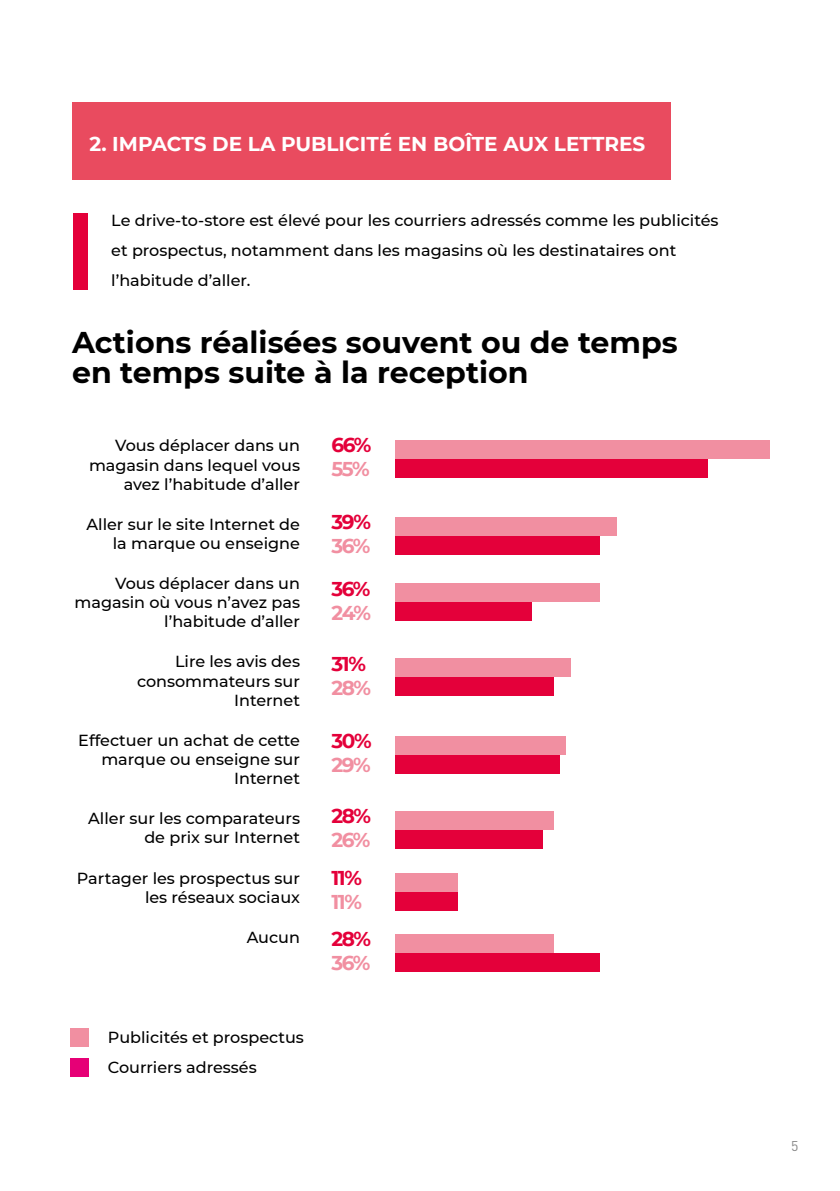
<style>
.page{position:relative;width:840px;height:1191px;background:#fff}
.page>*{position:absolute;margin:0;border:0;box-sizing:border-box;transform-origin:0 0}
.t1{font:700 30px/30px "Montserrat";color:#000}
.t2{font:700 20px "Montserrat";color:#fff}
.t3{font:700 20px "Montserrat";letter-spacing:-.07em;color:#e4003a}
.t4{font:700 20px "Montserrat";letter-spacing:-.07em;color:#f18fa1}
.t5{font:500 16px/19.2px "Montserrat";color:#000;text-align:right}
.t6{font:14px "DIN";color:#878787}
</style>
<div class="page">
<div style="left:395px;top:440px;width:374px;height:19px;background:#f18fa1"></div>
<div style="left:395px;top:517px;width:221px;height:19px;background:#f18fa1"></div>
<div style="left:395px;top:583px;width:204px;height:19px;background:#f18fa1"></div>
<div style="left:395px;top:658px;width:175px;height:19px;background:#f18fa1"></div>
<div style="left:395px;top:736px;width:170px;height:19px;background:#f18fa1"></div>
<div style="left:395px;top:811px;width:158px;height:18px;background:#f18fa1"></div>
<div style="left:395px;top:873px;width:62px;height:18px;background:#f18fa1"></div>
<div style="left:395px;top:934px;width:158px;height:18px;background:#f18fa1"></div>
<div style="left:395px;top:459px;width:311px;height:18px;background:#e4003a"></div>
<div style="left:395px;top:536px;width:204px;height:18px;background:#e4003a"></div>
<div style="left:395px;top:602px;width:136px;height:18px;background:#e4003a"></div>
<div style="left:395px;top:677px;width:158px;height:18px;background:#e4003a"></div>
<div style="left:395px;top:755px;width:164px;height:18px;background:#e4003a"></div>
<div style="left:395px;top:829px;width:147px;height:19px;background:#e4003a"></div>
<div style="left:395px;top:891px;width:62px;height:19px;background:#e4003a"></div>
<div style="left:395px;top:952px;width:204px;height:19px;background:#e4003a"></div>
<div style="left:71px;top:1028px;width:18px;height:18px;background:#f18fa1"></div>
<div style="left:71px;top:1058px;width:18px;height:18px;background:#e60076"></div>
<div style="left:72px;top:102px;width:598px;height:78px;background:#e94b5f"></div>
<div style="left:73px;top:213px;width:15px;height:77px;background:#e4003a"></div>
<p class="t2" style="left:89px;top:129px;width:557px">2. IMPACTS DE LA PUBLICITÉ EN BOÎTE AUX LETTRES</p>
<p class="t5" style="left:111px;top:204px;width:608px;line-height:30px;text-align:left">Le drive-to-store est élevé pour les courriers adressés comme les publicités et prospectus, notamment dans les magasins où les destinataires ont l’habitude d’aller.</p>
<h1 class="t1" style="left:72px;top:326px;width:606px">Actions réalisées souvent ou de temps en temps suite à la reception</h1>
<p class="t5" style="left:89px;top:435px;width:212px">Vous déplacer dans un magasin dans lequel vous avez l’habitude d’aller</p>
<p class="t5" style="left:86px;top:514px;width:215px">Aller sur le site Internet de la marque ou enseigne</p>
<p class="t5" style="left:74px;top:573px;width:227px">Vous déplacer dans un magasin où vous n’avez pas l’habitude d’aller</p>
<p class="t5" style="left:137px;top:651px;width:164px">Lire les avis des consommateurs sur<br>Internet</p>
<p class="t5" style="left:78px;top:730px;width:223px">Effectuer un achat de cette marque ou enseigne sur<br>Internet</p>
<p class="t5" style="left:88px;top:808px;width:213px">Aller sur les comparateurs de prix sur Internet</p>
<p class="t5" style="left:77px;top:867px;width:224px">Partager les prospectus sur les réseaux sociaux</p>
<p class="t5" style="left:246px;top:926px;width:55px">Aucun</p>
<p class="t5" style="left:108px;top:1022px;width:197px;line-height:30px;text-align:left">Publicités et prospectus<br>Courriers adressés</p>
<p class="t3" style="left:331px;top:431px;width:41px">66%</p>
<p class="t4" style="left:331px;top:455px;width:40px">55%</p>
<p class="t3" style="left:331px;top:508px;width:41px">39%</p>
<p class="t4" style="left:331px;top:532px;width:40px">36%</p>
<p class="t3" style="left:331px;top:574px;width:40px">36%</p>
<p class="t4" style="left:331px;top:598px;width:41px">24%</p>
<p class="t3" style="left:331px;top:649px;width:36px">31%</p>
<p class="t4" style="left:331px;top:673px;width:41px">28%</p>
<p class="t3" style="left:331px;top:727px;width:42px">30%</p>
<p class="t4" style="left:331px;top:751px;width:41px">29%</p>
<p class="t3" style="left:331px;top:801px;width:41px">28%</p>
<p class="t4" style="left:331px;top:825px;width:40px">26%</p>
<p class="t3" style="left:331px;top:863px;width:32px">11%</p>
<p class="t4" style="left:331px;top:887px;width:32px">11%</p>
<p class="t3" style="left:331px;top:924px;width:41px">28%</p>
<p class="t4" style="left:331px;top:948px;width:40px">36%</p>
<p class="t6" style="left:790px;top:1137px;width:9px">5</p>
</div>
